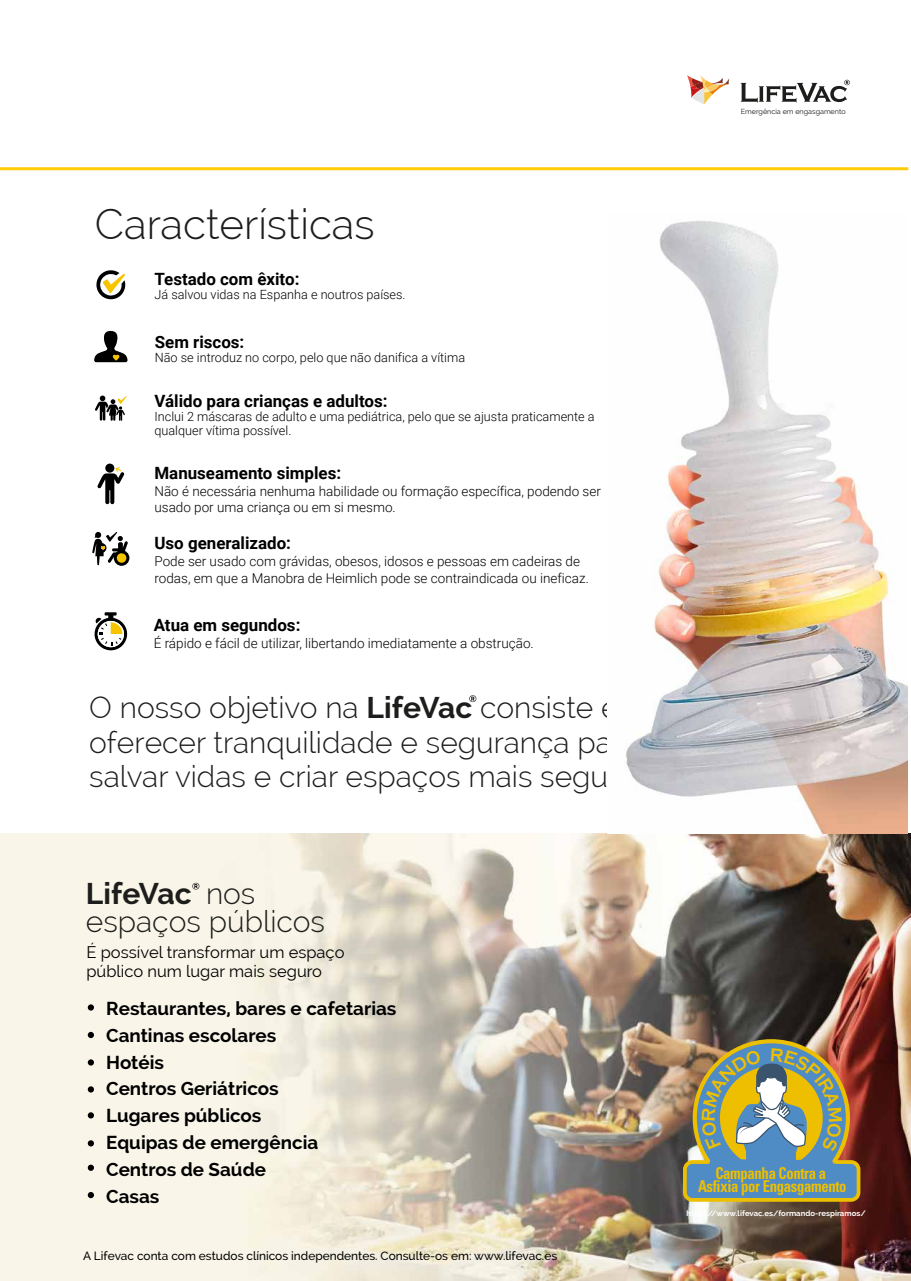
<style>
.page{position:relative;width:911px;height:1281px;background:#fff}
.page>*{position:absolute;margin:0;border:0;box-sizing:border-box;transform-origin:0 0}
.t1{font:300 42px "Raleway";color:#1d1e1c}
.t2{font:300 30px/34.5px "Raleway";color:#1d1e1c}
.t3{font:700 18.75px/26.8px "Raleway";color:#000}
.t4{font:700 16.95px "Roboto";color:#000}
.t5{font:16.5px/19.5px "Raleway";color:#000}
.t6{font:700 condensed 16.35px/13px "Univers";letter-spacing:-.02em;color:#edbf01;text-align:center;scale:.9 1}
.t7{font:300 13.5px/17px "Roboto";color:#000}
.t8{font:300 12.75px/14.1px "Roboto";color:#000}
.t9{font:500 12px "Raleway";color:#000}
.t10{font:700 7.8px "Raleway";color:#fff}
.t11{font:7.2px "Raleway";color:#1d1e1c}
.s1{font-weight:700}
</style>
<div class="page">
<img style="left:0;top:833px;width:911px;height:447px">
<hr style="left:0;top:167px;width:908px;height:3px;background:#ffcc07">
<svg style="left:469px;top:695px;width:7px;height:7px"></svg>
<svg style="left:687px;top:75px;width:42px;height:30px"></svg>
<svg style="left:741px;top:80px;width:109px;height:23px"></svg>
<svg style="left:94px;top:331px;width:34px;height:31px"></svg>
<svg style="left:95px;top:396px;width:32px;height:25px"></svg>
<div style="left:105px;top:464px;width:9px;height:9px;background:#000;border-radius:50%"></div>
<svg style="left:98px;top:467px;width:26px;height:37px"></svg>
<svg style="left:92px;top:532px;width:37px;height:34px"></svg>
<svg style="left:94px;top:612px;width:34px;height:38px"></svg>
<svg style="left:96px;top:270px;width:30px;height:30px"></svg>
<div style="left:685px;top:1162px;width:173px;height:38px;background:#4f8bc4;border-radius:7px"></div>
<div style="left:683px;top:1160px;width:177px;height:42px;border:4px solid #edbf01;border-radius:7px"></div>
<svg style="left:192px;top:883px;width:7px;height:6px"></svg>
<svg style="left:88px;top:1004px;width:6px;height:6px"></svg>
<svg style="left:88px;top:1059px;width:6px;height:6px"></svg>
<svg style="left:88px;top:1112px;width:6px;height:6px"></svg>
<svg style="left:88px;top:1165px;width:6px;height:6px"></svg>
<svg style="left:88px;top:1192px;width:6px;height:6px"></svg>
<svg style="left:88px;top:1032px;width:6px;height:6px"></svg>
<svg style="left:88px;top:1086px;width:6px;height:6px"></svg>
<svg style="left:88px;top:1140px;width:6px;height:6px"></svg>
<img style="left:608px;top:221px;width:300px;height:613px">
<img style="left:693px;top:1039px;width:157px;height:126px">
<h1 class="t1" style="left:95px;top:200px;width:281px">Características</h1>
<p class="t4" style="left:154px;top:267px;width:146px">Testado com êxito:</p>
<p class="t8" style="left:154px;top:287px;width:253px">Já salvou vidas na Espanha e noutros países.</p>
<p class="t4" style="left:155px;top:330px;width:91px">Sem riscos:</p>
<p class="t8" style="left:155px;top:350px;width:312px">Não se introduz no corpo, pelo que não danifica a vítima</p>
<p class="t4" style="left:154px;top:389px;width:235px">Válido para crianças e adultos:</p>
<p class="t8" style="left:154px;top:409px;width:442px">Inclui 2 máscaras de adulto e uma pediátrica, pelo que se ajusta praticamente a qualquer vítima possível.</p>
<p class="t4" style="left:154px;top:461px;width:188px">Manuseamento simples:</p>
<p class="t7" style="left:154px;top:482px;width:448px">Não é necessária nenhuma habilidade ou formação específica, podendo ser usado por uma criança ou em si mesmo.</p>
<p class="t4" style="left:154px;top:531px;width:138px">Uso generalizado:</p>
<p class="t7" style="left:154px;top:552px;width:436px">Pode ser usado com grávidas, obesos, idosos e pessoas em cadeiras de rodas, em que a Manobra de Heimlich pode se contraindicada ou ineficaz.</p>
<p class="t4" style="left:154px;top:613px;width:148px">Atua em segundos:</p>
<p class="t7" style="left:154px;top:634px;width:382px">É rápido e fácil de utilizar, libertando imediatamente a obstrução.</p>
<h2 class="t2" style="left:89px;top:690px;width:562px">O nosso objetivo na <span class="s1">LifeVac</span> consiste em oferecer tranquilidade e segurança para salvar vidas e criar espaços mais seguros</h2>
<h2 class="t2" style="left:86px;top:878px;width:241px;line-height:28.8px"><span class="s1">LifeVac</span> nos espaços públicos</h2>
<p class="t5" style="left:86px;top:942px;width:260px">É possível transformar um espaço público num lugar mais seguro</p>
<h3 class="t3" style="left:106px;top:995px;width:292px">Restaurantes, bares e cafetarias<br>Cantinas escolares<br>Hotéis<br>Centros Geriátricos<br>Lugares públicos<br>Equipas de emergência<br>Centros de Saúde<br>Casas</h3>
<p class="t9" style="left:83px;top:1248px;width:475px">A Lifevac conta com estudos clínicos independentes. Consulte-os em: www.lifevac.es</p>
<p class="t11" style="left:741px;top:107px;width:106px">Emergência em engasgamento</p>
<p class="t6" style="left:698px;top:1167px;width:167px">Campanha Contra a<br>Asfixia por Engasgamento</p>
<p class="t10" style="left:686px;top:1209px;width:181px">https://www.lifevac.es/formando-respiramos/</p>
</div>
